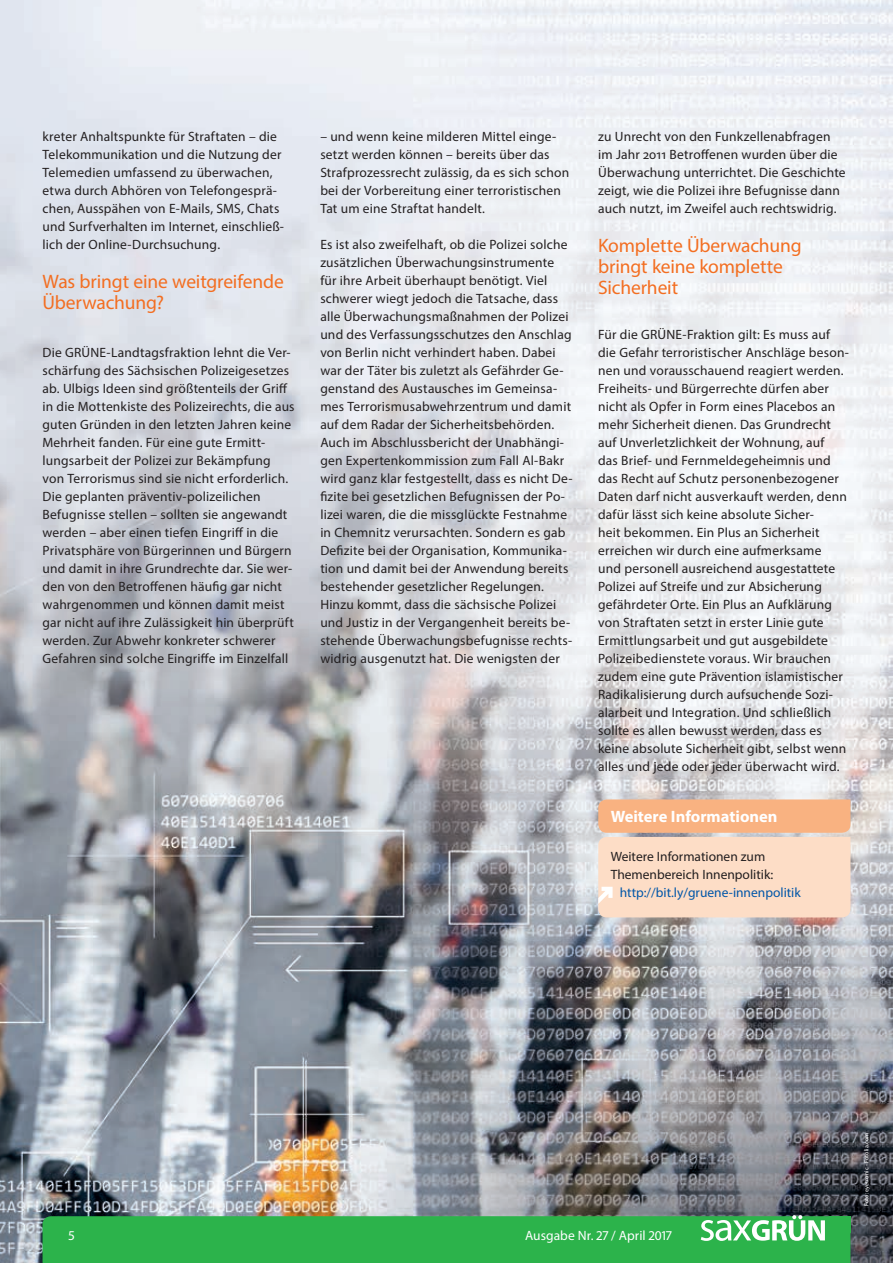
<style>
.page{position:relative;width:893px;height:1263px;background:#fff}
.page>*{position:absolute;margin:0;border:0;box-sizing:border-box;transform-origin:0 0}
.LTF_FZ_H3{font:19.5px/21px "Myriad Pro";letter-spacing:-.005em;color:#f36e21}
.LTF_FZ_Infokasten_Ti{font:700 16.5px "Myriad Pro";color:#fff}
.LTF_FZ_Text{font:13.5px/18px "Myriad Pro";letter-spacing:.015em;color:#231f20}
.LTF_FZ_Infokasten_Te{font:13.5px/18px "Myriad Pro";color:#231f20}
.LTF_FZ_Link_im_Kaste{font:13.5px "Myriad Pro";color:#0156a8}
.t1{font:13.5px "Myriad Pro";letter-spacing:.005em;color:#fff}
.LTF_FZ_Bildautor{font:6px "Myriad Pro";letter-spacing:.015em;color:#fff}
</style>
<div class="page">
<img style="left:0;top:0;width:893px;height:1263px">
<svg style="left:43px;top:1215px;width:807px;height:48px;background:#35b452"></svg>
<svg style="left:598px;top:799px;width:252px;height:118px;background:#f9d0b3"></svg>
<p class="LTF_FZ_Text" style="left:43px;top:127px;width:243px">kreter Anhaltspunkte für Straftaten – die Telekommunikation und die Nutzung der Telemedien umfassend zu überwachen, etwa durch Abhören von Telefongesprä&shy;chen, Ausspähen von E-Mails, SMS, Chats und Surfverhalten im Internet, einschließ&shy;lich der Online-Durchsuchung.</p>
<h3 class="LTF_FZ_H3" style="left:43px;top:271px;width:243px">Was bringt eine weitgreifende<br>Überwachung?</h3>
<p class="LTF_FZ_Text" style="left:43px;top:343px;width:254px">Die GRÜNE-Landtagsfraktion lehnt die Ver&shy;schärfung des Sächsischen Polizeigesetzes ab. Ulbigs Ideen sind größtenteils der Griff in die Mottenkiste des Polizeirechts, die aus guten Gründen in den letzten Jahren keine Mehrheit fanden. Für eine gute Ermitt&shy;lungsarbeit der Polizei zur Bekämpfung von Terrorismus sind sie nicht erforderlich.<br>Die geplanten präventiv-polizeilichen Befugnisse stellen – sollten sie angewandt werden – aber einen tiefen Eingriff in die Privatsphäre von Bürgerinnen und Bürgern und damit in ihre Grundrechte dar. Sie wer&shy;den von den Betroffenen häufig gar nicht wahrgenommen und können damit meist gar nicht auf ihre Zulässigkeit hin überprüft werden. Zur Abwehr konkreter schwerer Gefahren sind solche Eingriffe im Einzelfall</p>
<p class="LTF_FZ_Text" style="left:320px;top:127px;width:250px">– und wenn keine milderen Mittel einge&shy;setzt werden können – bereits über das Strafprozessrecht zulässig, da es sich schon bei der Vorbereitung einer terroristischen Tat um eine Straftat handelt.</p>
<p class="LTF_FZ_Text" style="left:320px;top:235px;width:254px">Es ist also zweifelhaft, ob die Polizei solche zusätzlichen Überwachungsinstrumente für ihre Arbeit überhaupt benötigt. Viel schwerer wiegt jedoch die Tatsache, dass alle Überwachungsmaßnahmen der Polizei und des Verfassungsschutzes den Anschlag von Berlin nicht verhindert haben. Dabei war der Täter bis zuletzt als Gefährder Ge&shy;genstand des Austausches im Gemeinsa&shy;mes Terrorismusabwehrzentrum und damit auf dem Radar der Sicherheitsbehörden.<br>Auch im Abschlussbericht der Unabhängi&shy;gen Expertenkommission zum Fall Al-Bakr wird ganz klar festgestellt, dass es nicht De&shy;fizite bei gesetzlichen Befugnissen der Po&shy;lizei waren, die die missglückte Festnahme in Chemnitz verursachten. Sondern es gab Defizite bei der Organisation, Kommunika&shy;tion und damit bei der Anwendung bereits bestehender gesetzlicher Regelungen.<br>Hinzu kommt, dass die sächsische Polizei und Justiz in der Vergangenheit bereits be&shy;stehende Überwachungsbefugnisse rechts&shy;widrig ausgenutzt hat. Die wenigsten der</p>
<p class="LTF_FZ_Text" style="left:598px;top:127px;width:249px">zu Unrecht von den Funkzellenabfragen im Jahr 2011 Betroffenen wurden über die Überwachung unterrichtet. Die Geschichte zeigt, wie die Polizei ihre Befugnisse dann auch nutzt, im Zweifel auch rechtswidrig.</p>
<h3 class="LTF_FZ_H3" style="left:598px;top:235px;width:205px">Komplette Überwachung bringt keine komplette<br>Sicherheit</h3>
<p class="LTF_FZ_Text" style="left:598px;top:325px;width:252px">Für die GRÜNE-Fraktion gilt: Es muss auf die Gefahr terroristischer Anschläge beson&shy;nen und vorausschauend reagiert werden.<br>Freiheits- und Bürgerrechte dürfen aber nicht als Opfer in Form eines Placebos an mehr Sicherheit dienen. Das Grundrecht auf Unverletzlichkeit der Wohnung, auf<br>das Brief- und Fernmeldegeheimnis und das Recht auf Schutz personenbezogener Daten darf nicht ausverkauft werden, denn dafür lässt sich keine absolute Sicher-<br>heit bekommen. Ein Plus an Sicherheit erreichen wir durch eine aufmerksame<br>und personell ausreichend ausgestattete Polizei auf Streife und zur Absicherung gefährdeter Orte. Ein Plus an Aufklärung von Straftaten setzt in erster Linie gute Ermittlungsarbeit und gut ausgebildete Polizeibedienstete voraus. Wir brauchen zudem eine gute Prävention islamistischer Radikalisierung durch aufsuchende Sozi&shy;alarbeit und Integration. Und schließlich sollte es allen bewusst werden, dass es keine absolute Sicherheit gibt, selbst wenn alles und jede oder jeder überwacht wird.</p>
<h4 class="LTF_FZ_Infokasten_Ti" style="left:611px;top:806px;width:168px">Weitere Informationen</h4>
<p class="LTF_FZ_Infokasten_Te" style="left:611px;top:847px;width:164px">Weitere Informationen zum<br>Themenbereich Innenpolitik:</p>
<p class="LTF_FZ_Link_im_Kaste" style="left:620px;top:884px;width:183px">http://bit.ly/gruene-innenpolitik</p>
<p class="t1" style="left:69px;top:1227px;width:8px">5</p>
<p class="t1" style="left:525px;top:1227px;width:148px">Ausgabe Nr. 27 / April 2017</p>
<p class="LTF_FZ_Bildautor" style="left:863px;top:1206px;width:75px;rotate:-90deg">Foto: eyetronic - Fotolia.com</p>
</div>
